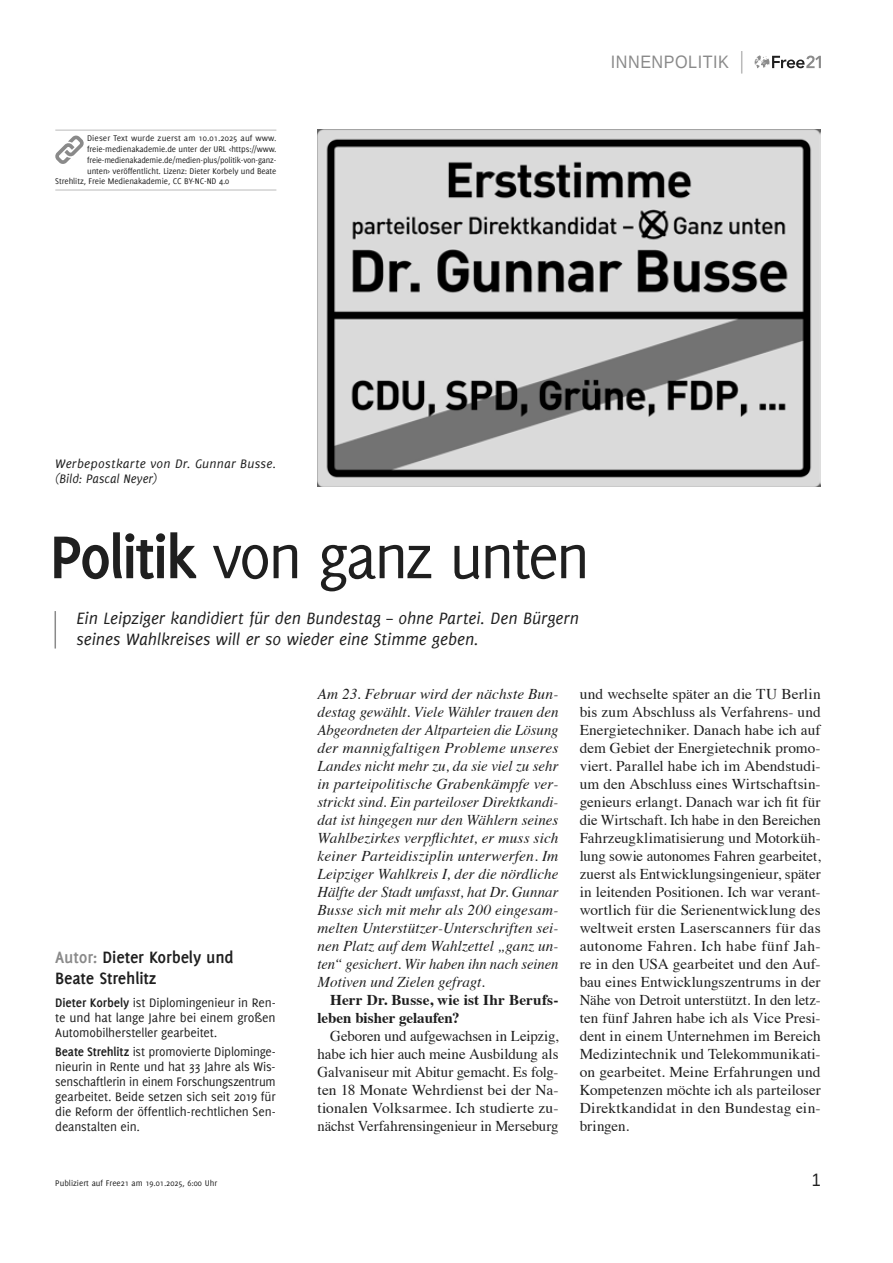
<style>
.page{position:relative;width:893px;height:1263px;background:#fff}
.page>*{position:absolute;margin:0;border:0;box-sizing:border-box;transform-origin:0 0}
.t1{font:66px "Delicious";letter-spacing:-.045em;color:#1f1f1f}
.t2{font:italic 18px/21.6px "Delicious";color:#1f1f1f}
.t3{font:700 18px/21px "Delicious";letter-spacing:-.01em;color:#1f1f1f}
.t4{font:18px "Liberation Sans";letter-spacing:.03em;color:#8a8a8a;scale:.9 1}
.t5{font:18px "Liberation Sans";color:#1f1f1f;scale:.9 1}
.t6{font:15px/18px "Times";letter-spacing:.005em;color:#1f1f1f;text-align:justify}
.t7{font:italic 15px/18px "Times";color:#1f1f1f;text-align:justify}
.t8{font:700 15px/18px "Times";letter-spacing:.005em;color:#1f1f1f}
.t9{font:13.5px/15px "Delicious";letter-spacing:-.01em;color:#1f1f1f;text-align:justify}
.t10{font:italic 13.5px/15px "Delicious";letter-spacing:.015em;color:#1f1f1f}
.t11{font:9px "Delicious";letter-spacing:-.01em;color:#1f1f1f}
.t12{font:9px "Delicious";letter-spacing:.01em;color:#1f1f1f}
.s1{font-weight:700}
.s2{color:#8a8a8a}
</style>
<div class="page">
<svg style="left:755px;top:55px;width:66px;height:13px"></svg>
<svg style="left:741px;top:51px;width:1px;height:23px"></svg>
<hr style="left:55px;top:611px;width:1px;height:37px;background:#8a8a8a">
<img style="left:317px;top:130px;width:504px;height:357px">
<hr style="left:55px;top:130px;width:221px;height:1px;background:#bababa">
<hr style="left:55px;top:190px;width:221px;height:1px;background:#bababa">
<svg style="left:55px;top:135px;width:29px;height:29px"></svg>
<p class="t12" style="left:87px;top:133px;width:191px">Dieser Text wurde zuerst am 10.01.2025 auf www.</p>
<p class="t11" style="left:87px;top:144px;width:191px">freie-medienakademie.de unter der URL &lt;https://www.</p>
<p class="t11" style="left:87px;top:155px;width:191px">freie-medienakademie.de/medien-plus/politik-von-ganz-</p>
<p class="t11" style="left:87px;top:165px;width:191px">unten&gt; veröffentlicht. Lizenz: Dieter Korbely und Beate</p>
<p class="t11" style="left:55px;top:176px;width:175px">Strehlitz, Freie Medienakademie, CC BY-NC-ND 4.0</p>
<p class="t4" style="left:611px;top:51px;width:132px">INNENPOLITI K</p>
<p class="t10" style="left:55px;top:456px;width:223px">Werbepostkarte von Dr. Gunnar Busse. (Bild: Pascal Neyer)</p>
<h1 class="t1" style="left:50px;top:519px;width:542px"><span class="s1">Politik</span> von ganz unten</h1>
<p class="t2" style="left:77px;top:607px;width:504px">Ein Leipziger kandidiert für den Bundestag – ohne Partei. Den Bürgern seines Wahlkreises will er so wieder eine Stimme geben.</p>
<p class="t3" style="left:55px;top:946px;width:180px"><span class="s2">Autor:</span> Dieter Korbely und<br>Beate Strehlitz</p>
<p class="t9" style="left:55px;top:995px;width:222px"><span class="s1">Dieter Korbely</span> ist Diplomingenieur in Ren&shy;te und hat lange Jahre bei einem großen Automobilhersteller gearbeitet.</p>
<p class="t9" style="left:55px;top:1044px;width:222px"><span class="s1">Beate Strehlitz</span> ist promovierte Diplominge&shy;nieurin in Rente und hat 33 Jahre als Wis&shy;senschaftlerin in einem Forschungszentrum gearbeitet. Beide setzen sich seit 2019 für die Reform der öffentlich-rechtlichen Sen&shy;deanstalten ein.</p>
<p class="t7" style="left:317px;top:684px;width:242px">Am 23. Februar wird der nächste Bun&shy;destag gewählt. Viele Wähler trauen den Abgeordneten der Altparteien die Lösung der mannigfaltigen Probleme unseres Landes nicht mehr zu, da sie viel zu sehr in parteipolitische Grabenkämpfe ver&shy;strickt sind. Ein parteiloser Direktkandi&shy;dat ist hingegen nur den Wählern seines Wahlbezirkes verpflichtet, er muss sich keiner Parteidisziplin unterwerfen. Im Leipziger Wahlkreis I, der die nördliche Hälfte der Stadt umfasst, hat Dr. Gunnar Busse sich mit mehr als 200 eingesam&shy;melten Unterstützer-Unterschriften sei&shy;nen Platz auf dem Wahlzettel „ganz un&shy;ten“ gesichert. Wir haben ihn nach seinen Motiven und Zielen gefragt.</p>
<p class="t8" style="left:317px;top:990px;width:242px;text-indent:13px">Herr Dr. Busse, wie ist Ihr Berufs&shy;leben bisher gelaufen?</p>
<p class="t6" style="left:317px;top:1026px;width:242px;text-indent:13px">Geboren und aufgewachsen in Leipzig, habe ich hier auch meine Ausbildung als Galvaniseur mit Abitur gemacht. Es folg&shy;ten 18 Monate Wehrdienst bei der Na&shy;tionalen Volksarmee. Ich studierte zu&shy;nächst Verfahrensingenieur in Merseburg</p>
<p class="t6" style="left:580px;top:684px;width:242px">und wechselte später an die TU Berlin bis zum Abschluss als Verfahrens- und Energietechniker. Danach habe ich auf dem Gebiet der Energietechnik promo&shy;viert. Parallel habe ich im Abendstudi&shy;um den Abschluss eines Wirtschaftsin&shy;genieurs erlangt. Danach war ich fit für die Wirtschaft. Ich habe in den Bereichen Fahrzeugklimatisierung und Motorküh&shy;lung sowie autonomes Fahren gearbeitet, zuerst als Entwicklungsingenieur, später in leitenden Positionen. Ich war verant&shy;wortlich für die Serienentwicklung des weltweit ersten Laserscanners für das autonome Fahren. Ich habe fünf Jah&shy;re in den USA gearbeitet und den Auf&shy;bau eines Entwicklungszentrums in der Nähe von Detroit unterstützt. In den letz&shy;ten fünf Jahren habe ich als Vice Presi&shy;dent in einem Unternehmen im Bereich Medizintechnik und Telekommunikati&shy;on gearbeitet. Meine Erfahrungen und Kompetenzen möchte ich als parteiloser Direktkandidat in den Bundestag ein&shy;bringen.</p>
<p class="t11" style="left:55px;top:1177px;width:163px">Publiziert auf Free21 am 19.01.2025, 6:00 Uhr</p>
<p class="t5" style="left:812px;top:1168px;width:12px">1</p>
</div>
